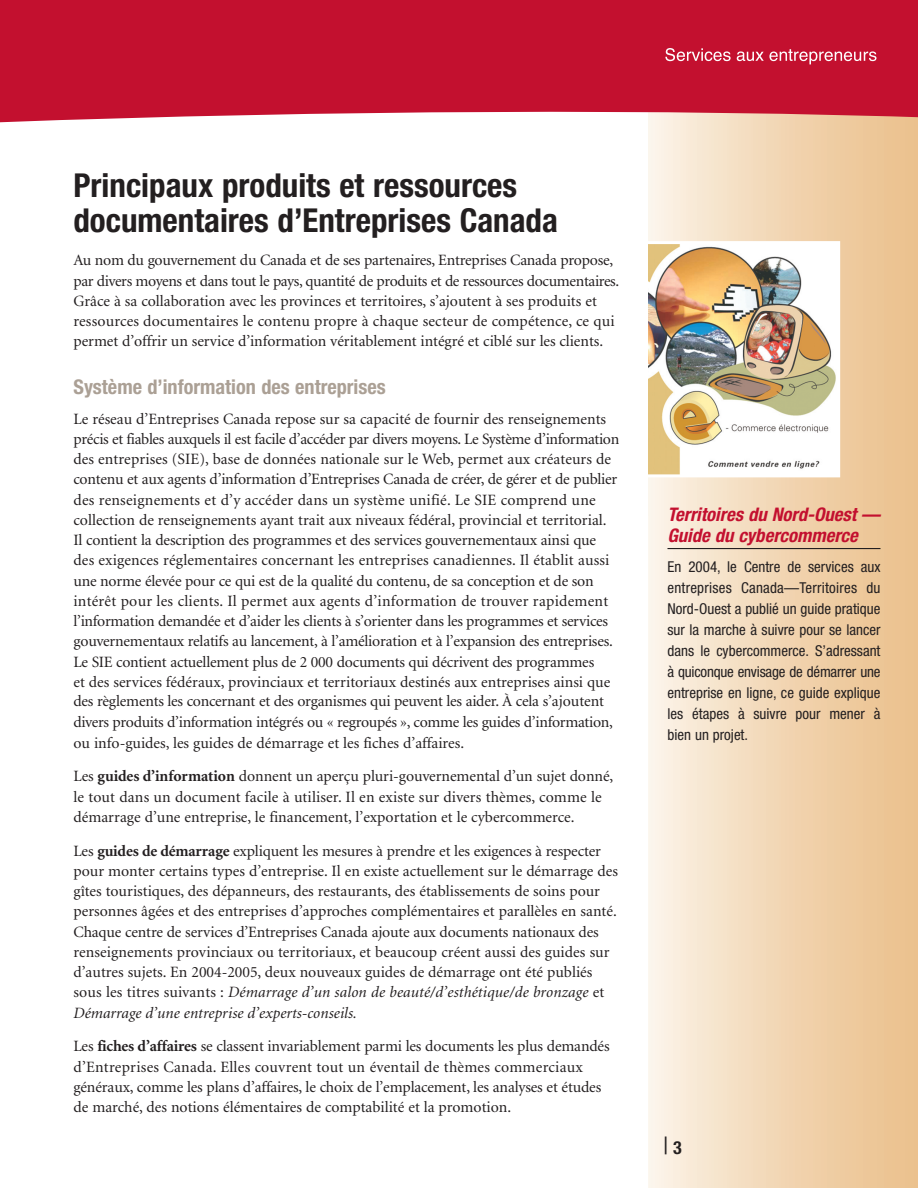
<style>
.page{position:relative;width:918px;height:1188px;background:#fff}
.page>*{position:absolute;margin:0;border:0;box-sizing:border-box;transform-origin:0 0}
.t1{font:700 condensed 33px/34.5px "Helvetica Neue";color:#231f20}
.t2{font:condensed 24px "Helvetica Neue";color:#231f20}
.t3{font:700 condensed 20.25px "Helvetica Neue";color:#aba095}
.t4{font:italic 700 condensed 18.75px/21px "Helvetica Neue";color:#c3102f}
.t5{font:15.75px/20.2px "Minion";letter-spacing:-.005em;color:#231f20}
.t6{font:condensed 15px/21px "Helvetica Neue";color:#231f20;text-align:justify}
.s1{font-weight:700}
.s2{font-style:italic}
.s3{font-weight:700;font-size:18px}
</style>
<div class="page">
<div style="left:648px;top:0;width:270px;height:1188px;background:linear-gradient(to right,#fbf2e6,#eabe88)"></div>
<svg style="left:0;top:0;width:918px;height:190px;fill:#c3102f"></svg>
<svg style="left:665px;top:48px;width:66px;height:13px"></svg>
<svg style="left:737px;top:49px;width:139px;height:15px;background:#d14b62"></svg>
<img style="left:649px;top:245px;width:187px;height:228px">
<hr style="left:668px;top:548px;width:212px;height:1px;background:#231f20">
<h1 class="t1" style="left:74px;top:171px;width:486px">Principaux produits et ressources documentaires d’Entreprises Canada</h1>
<p class="t5" style="left:74px;top:252px;width:547px">Au nom du gouvernement du Canada et de ses partenaires, Entreprises Canada propose, par divers moyens et dans tout le pays, quantité de produits et de ressources documentaires.<br>Grâce à sa collaboration avec les provinces et territoires, s’ajoutent à ses produits et ressources documentaires le contenu propre à chaque secteur de compétence, ce qui permet d’offrir un service d’information véritablement intégré et ciblé sur les clients.</p>
<p class="t3" style="left:74px;top:380px;width:314px">Système d’information des entreprises</p>
<p class="t5" style="left:74px;top:410px;width:547px">Le réseau d’Entreprises Canada repose sur sa capacité de fournir des renseignements précis et fiables auxquels il est facile d’accéder par divers moyens. Le Système d’information des entreprises (SIE), base de données nationale sur le Web, permet aux créateurs de contenu et aux agents d’information d’Entreprises Canada de créer, de gérer et de publier des renseignements et d’y accéder dans un système unifié. Le SIE comprend une collection de renseignements ayant trait aux niveaux fédéral, provincial et territorial.<br>Il contient la description des programmes et des services gouvernementaux ainsi que des exigences réglementaires concernant les entreprises canadiennes. Il établit aussi une norme élevée pour ce qui est de la qualité du contenu, de sa conception et de son intérêt pour les clients. Il permet aux agents d’information de trouver rapidement l’information demandée et d’aider les clients à s’orienter dans les programmes et services gouvernementaux relatifs au lancement, à l’amélioration et à l’expansion des entreprises.<br>Le SIE contient actuellement plus de 2 000 documents qui décrivent des programmes<br>et des services fédéraux, provinciaux et territoriaux destinés aux entreprises ainsi que</p>
<p class="t5" style="left:74px;top:691px;width:541px;line-height:21.8px">des règlements les concernant et des organismes qui peuvent les aider. À cela s’ajoutent divers produits d’information intégrés ou « regroupés », comme les guides d’information,</p>
<p class="t5" style="left:74px;top:727px;width:541px;line-height:33.8px">ou info-guides, les guides de démarrage et les fiches d’affaires.<br>Les <span class="s1">guides d’information</span> donnent un aperçu pluri-gouvernemental d’un sujet donné,</p>
<p class="t5" style="left:74px;top:788px;width:530px">le tout dans un document facile à utiliser. Il en existe sur divers thèmes, comme le démarrage d’une entreprise, le financement, l’exportation et le cybercommerce.</p>
<p class="t5" style="left:73px;top:842px;width:546px">Les <span class="s1">guides de démarrage</span> expliquent les mesures à prendre et les exigences à respecter pour monter certains types d’entreprise. Il en existe actuellement sur le démarrage des gîtes touristiques, des dépanneurs, des restaurants, des établissements de soins pour personnes âgées et des entreprises d’approches complémentaires et parallèles en santé.<br>Chaque centre de services d’Entreprises Canada ajoute aux documents nationaux des renseignements provinciaux ou territoriaux, et beaucoup créent aussi des guides sur d’autres sujets. En 2004-2005, deux nouveaux guides de démarrage ont été publiés sous les titres suivants : <span class="s2">Démarrage d’un salon de beauté/d’esthétique/de bronzage</span> et <span class="s2">Démarrage d’une entreprise d’experts-conseils.</span></p>
<p class="t5" style="left:73px;top:1038px;width:538px">Les <span class="s1">fiches d’affaires</span> se classent invariablement parmi les documents les plus demandés d’Entreprises Canada. Elles couvrent tout un éventail de thèmes commerciaux généraux, comme les plans d’affaires, le choix de l’emplacement, les analyses et études de marché, des notions élémentaires de comptabilité et la promotion.</p>
<p class="t4" style="left:668px;top:505px;width:218px">Territoires du Nord-Ouest —<br>Guide du cybercommerce</p>
<p class="t6" style="left:668px;top:557px;width:215px">En 2004, le Centre de services aux entreprises Canada—Territoires du Nord-Ouest a publié un guide pratique sur la marche à suivre pour se lancer dans le cybercommerce. S’adressant à quiconque envisage de démarrer une entreprise en ligne, ce guide explique les étapes à suivre pour mener à bien un projet.</p>
<h2 class="t2" style="left:663px;top:1137px;width:20px">| <span class="s3">3</span></h2>
</div>
